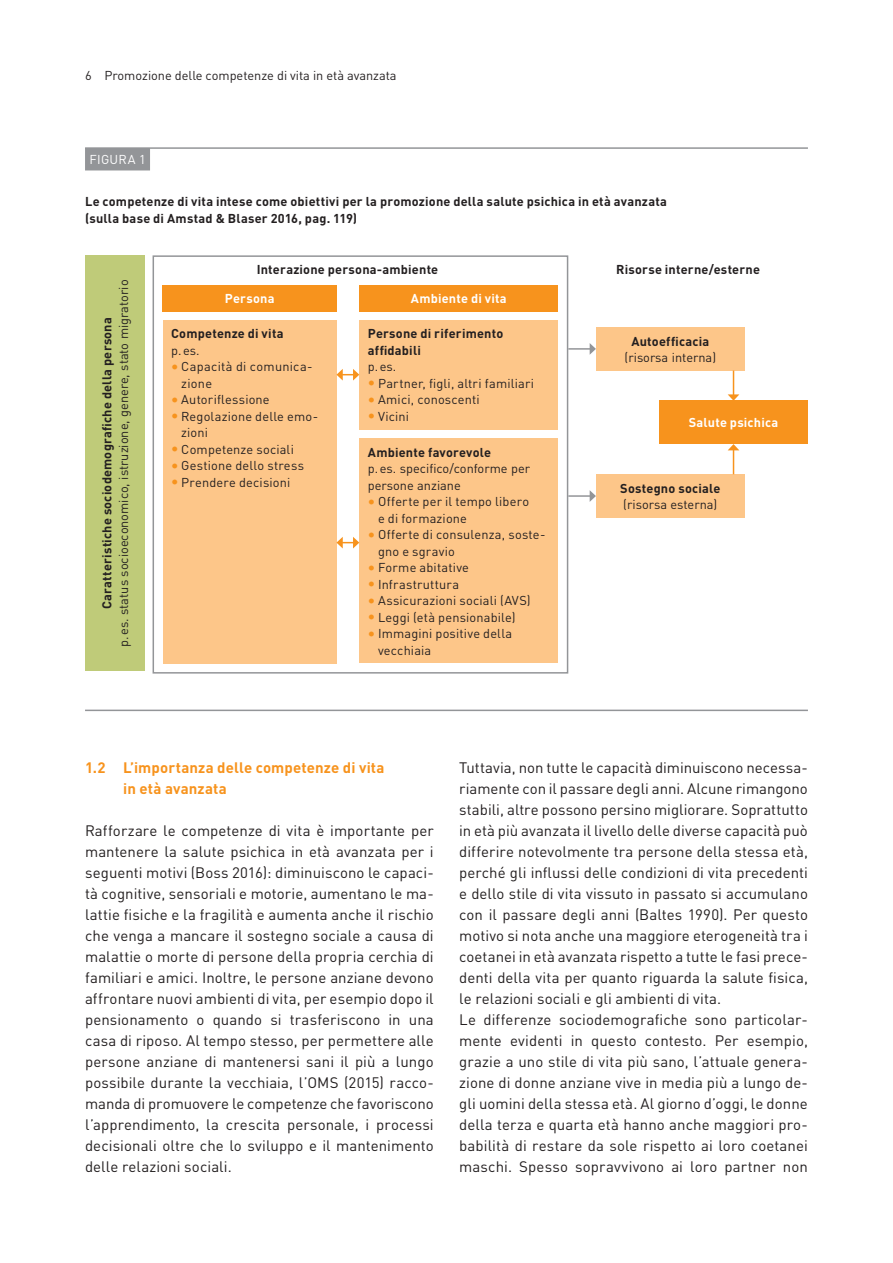
<style>
.page{position:relative;width:893px;height:1263px;background:#fff}
.page>*{position:absolute;margin:0;border:0;box-sizing:border-box;transform-origin:0 0}
.t1{font:15px/21px "DINOT";letter-spacing:.005em;color:#231f20;text-align:justify}
.t2{font:700 15px/21px "DINOT";letter-spacing:.01em;color:#f7931d}
.t3{font:12.75px/16.5px "DINOT";letter-spacing:.01em;color:#231f20}
.t4{font:700 12.75px/16.5px "DINOT";letter-spacing:.015em;color:#231f20}
.t5{font:700 12.75px "DINOT";letter-spacing:.015em;color:#fff}
.t6{font:12.75px "DINOT";letter-spacing:.02em;color:#fff}
.s1{font-weight:700;font-size:15px;color:#f7931d}
</style>
<div class="page">
<hr style="left:85px;top:710px;width:723px;height:1px;background:#939598">
<hr style="left:85px;top:147px;width:723px;height:2px;background:#939598">
<div style="left:85px;top:148px;width:65px;height:22px;background:#939598"></div>
<div style="left:153px;top:255px;width:415px;height:419px;border:2px solid #939598"></div>
<div style="left:85px;top:255px;width:60px;height:416px;background:#bfcb79"></div>
<div style="left:163px;top:285px;width:174px;height:27px;background:#f7931d"></div>
<div style="left:163px;top:320px;width:173px;height:343px;background:#fdc689"></div>
<div style="left:359px;top:285px;width:199px;height:27px;background:#f7931d"></div>
<div style="left:359px;top:320px;width:199px;height:109px;background:#fdc689"></div>
<div style="left:359px;top:438px;width:199px;height:225px;background:#fdc689"></div>
<svg style="left:336px;top:369px;width:23px;height:12px"></svg>
<svg style="left:336px;top:537px;width:23px;height:11px"></svg>
<div style="left:596px;top:327px;width:149px;height:43px;background:#fdc689"></div>
<div style="left:596px;top:474px;width:149px;height:44px;background:#fdc689"></div>
<div style="left:659px;top:401px;width:149px;height:43px;background:#f7931d"></div>
<hr style="left:568px;top:348px;width:22px;height:2px;background:#939598">
<svg style="left:590px;top:343px;width:6px;height:12px"></svg>
<hr style="left:568px;top:495px;width:22px;height:2px;background:#939598">
<svg style="left:590px;top:490px;width:6px;height:12px"></svg>
<svg style="left:728px;top:370px;width:11px;height:31px"></svg>
<svg style="left:728px;top:444px;width:11px;height:30px"></svg>
<p class="t3" style="left:85px;top:66px;width:313px">6 Promozione delle competenze di vita in età avanzata</p>
<p class="t6" style="left:89px;top:150px;width:58px">FIGURA 1</p>
<p class="t4" style="left:85px;top:193px;width:583px">Le competenze di vita intese come obiettivi per la promozione della salute psichica in età avanzata (sulla base di Amstad &amp; Blaser 2016, pag. 119)</p>
<p class="t3" style="left:115px;top:647px;width:369px;rotate:-90deg">p.es. status socioeconomico, istruzione, genere, stato migratorio</p>
<p class="t4" style="left:98px;top:609px;width:294px;rotate:-90deg">Caratteristiche sociodemografiche della persona</p>
<p class="t4" style="left:257px;top:261px;width:183px">Interazione persona-ambiente</p>
<p class="t5" style="left:225px;top:290px;width:51px">Persona</p>
<p class="t4" style="left:171px;top:325px;width:114px">Competenze di vita</p>
<p class="t3" style="left:171px;top:341px;width:30px">p.es.</p>
<p class="t3" style="left:181px;top:358px;width:133px;text-indent:-10px"><span class="s1">•</span> Capacità di comunica&shy;zione</p>
<p class="t3" style="left:171px;top:391px;width:100px"><span class="s1">•</span> Autoriflessione</p>
<p class="t3" style="left:181px;top:407px;width:138px;text-indent:-10px"><span class="s1">•</span> Regolazione delle emo&shy;zioni</p>
<p class="t3" style="left:171px;top:440px;width:124px"><span class="s1">•</span> Competenze sociali</p>
<p class="t3" style="left:171px;top:457px;width:134px"><span class="s1">•</span> Gestione dello stress</p>
<p class="t3" style="left:171px;top:473px;width:121px"><span class="s1">•</span> Prendere decisioni</p>
<p class="t5" style="left:411px;top:290px;width:97px">Ambiente di vita</p>
<p class="t4" style="left:368px;top:325px;width:137px">Persone di riferimento affidabili</p>
<p class="t3" style="left:368px;top:358px;width:30px">p.es.</p>
<p class="t3" style="left:368px;top:374px;width:168px"><span class="s1">•</span> Partner, figli, altri familiari</p>
<p class="t3" style="left:368px;top:391px;width:113px"><span class="s1">•</span> Amici, conoscenti</p>
<p class="t3" style="left:368px;top:407px;width:43px"><span class="s1">•</span> Vicini</p>
<p class="t4" style="left:368px;top:443px;width:125px">Ambiente favorevole</p>
<p class="t3" style="left:368px;top:460px;width:164px">p.es. specifico/conforme per persone anziane</p>
<p class="t3" style="left:378px;top:493px;width:153px;text-indent:-10px"><span class="s1">•</span> Offerte per il tempo libero e di formazione</p>
<p class="t3" style="left:378px;top:526px;width:169px;text-indent:-10px"><span class="s1">•</span> Offerte di consulenza, soste&shy;gno e sgravio</p>
<p class="t3" style="left:368px;top:559px;width:103px"><span class="s1">•</span> Forme abitative</p>
<p class="t3" style="left:368px;top:575px;width:93px"><span class="s1">•</span> Infrastruttura</p>
<p class="t3" style="left:368px;top:592px;width:164px"><span class="s1">•</span> Assicurazioni sociali (AVS)</p>
<p class="t3" style="left:368px;top:608px;width:149px"><span class="s1">•</span> Leggi (età pensionabile)</p>
<p class="t3" style="left:378px;top:625px;width:136px;text-indent:-10px"><span class="s1">•</span> Immagini positive della vecchiaia</p>
<p class="t4" style="left:616px;top:261px;width:146px">Risorse interne/esterne</p>
<p class="t4" style="left:631px;top:332px;width:79px">Autoefficacia</p>
<p class="t3" style="left:625px;top:349px;width:93px">(risorsa interna)</p>
<p class="t5" style="left:689px;top:414px;width:91px">Salute psichica</p>
<p class="t4" style="left:620px;top:479px;width:102px">Sostegno sociale</p>
<p class="t3" style="left:623px;top:496px;width:96px">(risorsa esterna)</p>
<p class="t2" style="left:123px;top:756px;width:263px;text-indent:-38px">1.2 L’importanza delle competenze di vita in età avanzata</p>
<p class="t1" style="left:85px;top:819px;width:350px">Rafforzare le competenze di vita è importante per mantenere la salute psichica in età avanzata per i seguenti motivi (Boss 2016): diminuiscono le capaci&shy;tà cognitive, sensoriali e motorie, aumentano le ma&shy;lattie fisiche e la fragilità e aumenta anche il rischio che venga a mancare il sostegno sociale a causa di malattie o morte di persone della propria cerchia di familiari e amici. Inoltre, le persone anziane devono affrontare nuovi ambienti di vita, per esempio dopo il pensionamento o quando si trasferiscono in una casa di riposo. Al tempo stesso, per permettere alle persone anziane di mantenersi sani il più a lungo possibile durante la vecchiaia, l’OMS (2015) racco&shy;manda di promuovere le competenze che favoriscono l’apprendimento, la crescita personale, i processi decisionali oltre che lo sviluppo e il mantenimento delle relazioni sociali.</p>
<p class="t1" style="left:459px;top:756px;width:350px;text-align:left">Tuttavia, non tutte le capacità diminuiscono necessa&shy;riamente con il passare degli anni. Alcune rimangono stabili, altre possono persino migliorare. Soprattutto in età più avanzata il livello delle diverse capacità può differire notevolmente tra persone della stessa età, perché gli influssi delle condizioni di vita precedenti e dello stile di vita vissuto in passato si accumulano con il passare degli anni (Baltes 1990). Per questo motivo si nota anche una maggiore eterogeneità tra i coetanei in età avanzata rispetto a tutte le fasi prece&shy;denti della vita per quanto riguarda la salute fisica, le relazioni sociali e gli ambienti di vita.<br>Le differenze sociodemografiche sono particolar&shy;mente evidenti in questo contesto. Per esempio, grazie a uno stile di vita più sano, l’attuale genera&shy;zione di donne anziane vive in media più a lungo de&shy;gli uomini della stessa età. Al giorno d’oggi, le donne della terza e quarta età hanno anche maggiori pro&shy;babilità di restare da sole rispetto ai loro coetanei maschi. Spesso sopravvivono ai loro partner non</p>
</div>
